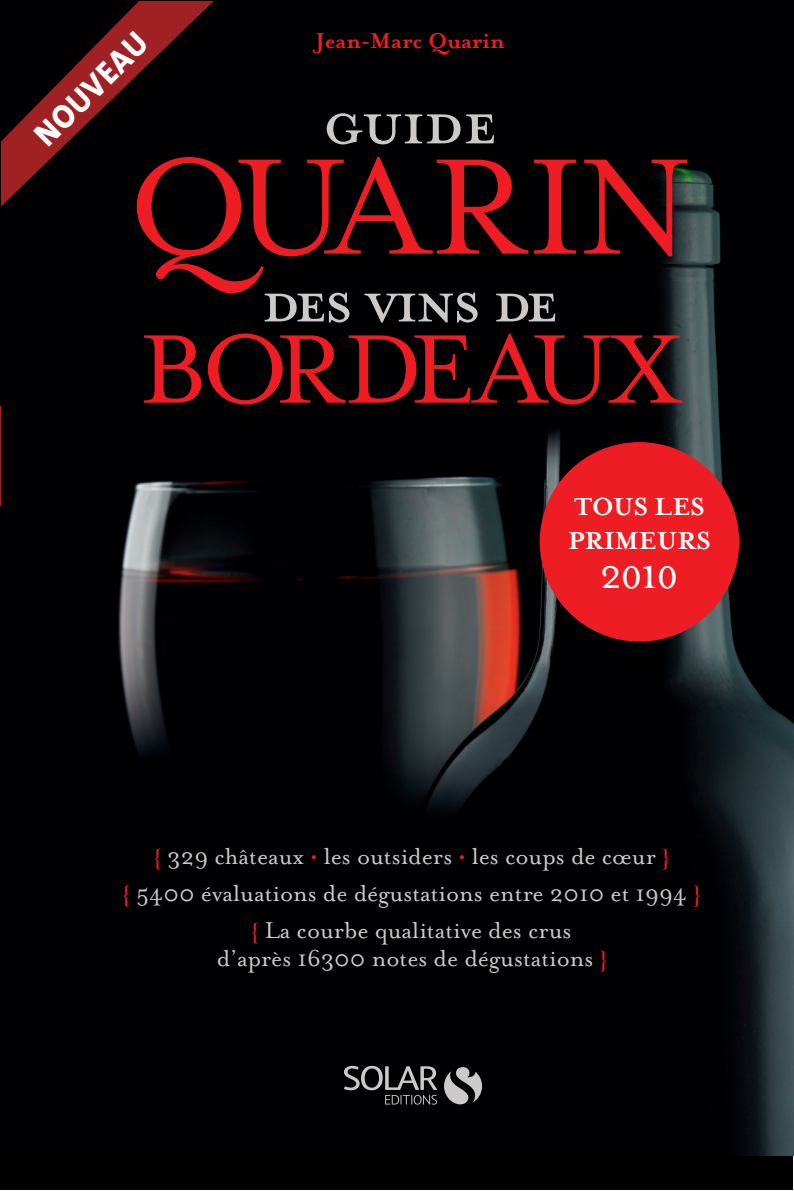
<style>
.page{position:relative;width:794px;height:1191px;background:#fff}
.page>*{position:absolute;margin:0;border:0;box-sizing:border-box;transform-origin:0 0}
.t1{font:156.62px "Mrs Eaves Roman+LKWEAA";letter-spacing:-.025em;color:#ee1d23}
.t2{font:112.17px "Mrs Eaves Roman+LKWEAA";letter-spacing:-.055em;color:#ee1d23}
.t3{font:86.98px "Mrs Eaves All Petite Caps+CEXNSI";letter-spacing:-.03em;color:#cdc9c8}
.t4{font:83.3px "Mrs Eaves All Petite Caps+CEXNSI";letter-spacing:-.05em;color:#cdc9c8}
.t5{font:49.18px "Mrs Eaves Petite Caps+XDTBZK";color:#fff}
.t6{font:800 33.25px "The Sans";color:#fff;scale:.93 1}
.t7{font:28.18px/33.8px "Mrs Eaves Bold+FVSTPA";color:#fff}
.t8{font:26.43px/28.2px "Mrs Eaves Roman+LKWEAA";color:#cdc9c8;text-align:center}
.t9{font:24.68px "Mrs Eaves Bold+FVSTPA";color:#ee1d23}
.s1{color:#ee1d23}
</style>
<div class="page">
<div style="left:1px;top:1px;width:792px;height:1189px;background:#000"></div>
<img style="left:118px;top:167px;width:675px;height:988px">
<svg style="left:444px;top:1067px;width:38px;height:37px"></svg>
<svg style="left:344px;top:1065px;width:93px;height:39px"></svg>
<div style="left:540px;top:442px;width:199px;height:199px;background:#ee1d23;border-radius:50%"></div>
<svg style="left:1px;top:1px;width:213px;height:206px"></svg>
<p class="t6" style="left:20px;top:120px;width:157px;rotate:-45deg">NOUVEAU</p>
<p class="t9" style="left:315px;top:26px;width:191px">Jean-Marc Quarin</p>
<p class="t3" style="left:322px;top:84px;width:177px">Guide</p>
<p class="t1" style="left:128px;top:122px;width:565px">QUARIN</p>
<p class="t4" style="left:261px;top:265px;width:299px">des vins de</p>
<p class="t2" style="left:140px;top:308px;width:542px">BORDEAUX</p>
<p class="t7" style="left:568px;top:490px;width:144px">TOUS LES<br>PRIMEURS</p>
<p class="t5" style="left:599px;top:554px;width:81px">2010</p>
<p class="t8" style="left:154px;top:842px;width:516px"><span class="s1">✓</span> 329 châteaux <span class="s1">•</span> les outsiders <span class="s1">•</span> les coups de cœur <span class="s1">✔</span></p>
<p class="t8" style="left:123px;top:879px;width:578px"><span class="s1">✓</span> 5400 évaluations de dégustations entre 2010 et 1994 <span class="s1">✔</span></p>
<p class="t8" style="left:217px;top:916px;width:391px"><span class="s1">✓</span> La courbe qualitative des crus d’après 16300 notes de dégustations <span class="s1">✔</span></p>
</div>
